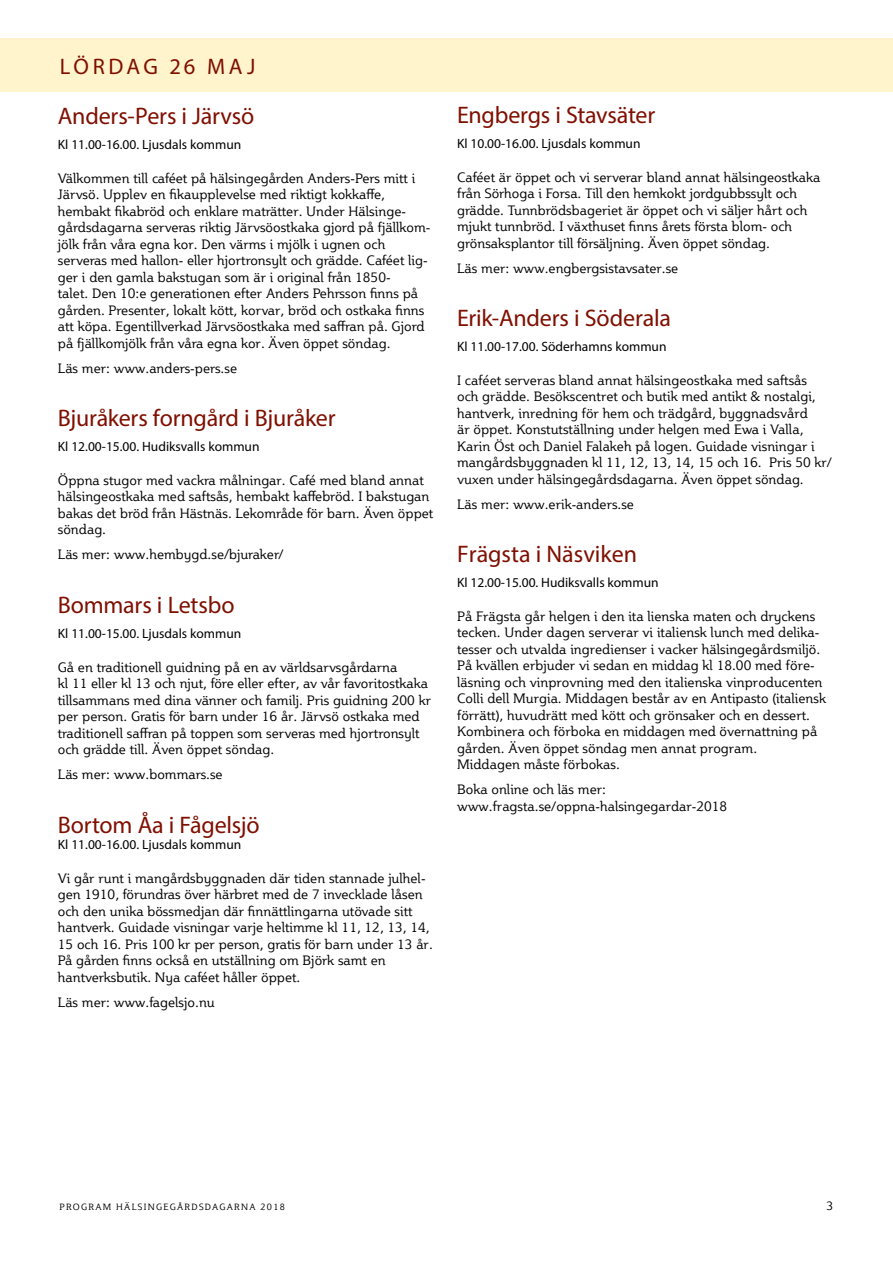
<style>
.page{position:relative;width:893px;height:1263px;background:#fff}
.page>*{position:absolute;margin:0;border:0;box-sizing:border-box;transform-origin:0 0}
.t1{font:24px "Myriad Pro";letter-spacing:-.01em;color:#7f0f00}
.t2{font:22.5px "Myriad Pro";letter-spacing:.15em;color:#7f0f00}
.t3{font:13.5px/16.5px "Plume";color:#000}
.t4{font:13.5px "Myriad Pro";color:#000}
.t5{font:12px "Plume";color:#000}
.t6{font:9px "Plume";letter-spacing:.14em;color:#000}
</style>
<div class="page">
<div style="left:0;top:38px;width:893px;height:53px;background:#fff4cb"></div>
<h2 class="t2" style="left:60px;top:53px;width:197px">LÖRDAG 26 MAJ</h2>
<h1 class="t1" style="left:58px;top:102px;width:198px">Anders-Pers i Järvsö</h1>
<p class="t4" style="left:58px;top:137px;width:185px">Kl 11.00-16.00. Ljusdals kommun</p>
<p class="t3" style="left:58px;top:170px;width:374px">Välkommen till caféet på hälsingegården Anders-Pers mitt i Järvsö. Upplev en fikaupplevelse med riktigt kokkaffe, hembakt fikabröd och enklare maträtter. Under Hälsinge&shy;gårdsdagarna serveras riktig Järvsöostkaka gjord på fjällkom&shy;jölk från våra egna kor. Den värms i mjölk i ugnen och serveras med hallon- eller hjortronsylt och grädde. Caféet lig&shy;ger i den gamla bakstugan som är i original från 1850-<br>talet. Den 10:e generationen efter Anders Pehrsson finns på gården. Presenter, lokalt kött, korvar, bröd och ostkaka finns att köpa. Egentillverkad Järvsöostkaka med saffran på. Gjord på fjällkomjölk från våra egna kor. Även öppet söndag.</p>
<p class="t3" style="left:58px;top:360px;width:181px">Läs mer: www.anders-pers.se</p>
<h1 class="t1" style="left:58px;top:404px;width:279px">Bjuråkers forngård i Bjuråker</h1>
<p class="t4" style="left:58px;top:439px;width:203px">Kl 12.00-15.00. Hudiksvalls kommun</p>
<p class="t3" style="left:58px;top:472px;width:377px">Öppna stugor med vackra målningar. Café med bland annat hälsingeostkaka med saftsås, hembakt kaffebröd. I bakstugan bakas det bröd från Hästnäs. Lekområde för barn. Även öppet söndag.</p>
<p class="t3" style="left:58px;top:546px;width:227px">Läs mer: www.hembygd.se/bjuraker/</p>
<h1 class="t1" style="left:58px;top:590px;width:178px">Bommars i Letsbo</h1>
<p class="t4" style="left:58px;top:625px;width:185px">Kl 11.00-15.00. Ljusdals kommun</p>
<p class="t3" style="left:58px;top:658px;width:375px">Gå en traditionell guidning på en av världsarvsgårdarna<br>kl 11 eller kl 13 och njut, före eller efter, av vår favoritostkaka tillsammans med dina vänner och familj. Pris guidning 200 kr per person. Gratis för barn under 16 år. Järvsö ostkaka med traditionell saffran på toppen som serveras med hjortronsylt och grädde till. Även öppet söndag.</p>
<p class="t3" style="left:58px;top:766px;width:166px">Läs mer: www.bommars.se</p>
<h1 class="t1" style="left:58px;top:810px;width:203px">Bortom Åa i Fågelsjö</h1>
<p class="t4" style="left:58px;top:836px;width:185px">Kl 11.00-16.00. Ljusdals kommun</p>
<p class="t3" style="left:58px;top:869px;width:376px">Vi går runt i mangårdsbyggnaden där tiden stannade julhel&shy;gen 1910, förundras över härbret med de 7 invecklade låsen och den unika bössmedjan där finnättlingarna utövade sitt hantverk. Guidade visningar varje heltimme kl 11, 12, 13, 14, 15 och 16. Pris 100 kr per person, gratis för barn under 13 år.<br>På gården finns också en utställning om Björk samt en hantverksbutik. Nya caféet håller öppet.</p>
<p class="t3" style="left:58px;top:993px;width:158px">Läs mer: www.fagelsjo.nu</p>
<h1 class="t1" style="left:457px;top:100px;width:200px">Engbergs i Stavsäter</h1>
<p class="t4" style="left:457px;top:135px;width:185px">Kl 10.00-16.00. Ljusdals kommun</p>
<p class="t3" style="left:457px;top:168px;width:365px">Caféet är öppet och vi serverar bland annat hälsingeostkaka från Sörhoga i Forsa. Till den hemkokt jordgubbssylt och grädde. Tunnbrödsbageriet är öppet och vi säljer hårt och mjukt tunnbröd. I växthuset finns årets första blom- och grönsaksplantor till försäljning. Även öppet söndag.</p>
<p class="t3" style="left:457px;top:259px;width:223px">Läs mer: www.engbergsistavsater.se</p>
<h1 class="t1" style="left:457px;top:303px;width:215px">Erik-Anders i Söderala</h1>
<p class="t4" style="left:457px;top:338px;width:211px">Kl 11.00-17.00. Söderhamns kommun</p>
<p class="t3" style="left:457px;top:371px;width:376px">I caféet serveras bland annat hälsingeostkaka med saftsås<br>och grädde. Besökscentret och butik med antikt &amp; nostalgi, hantverk, inredning för hem och trädgård, byggnadsvård<br>är öppet. Konstutställning under helgen med Ewa i Valla, Karin Öst och Daniel Falakeh på logen. Guidade visningar i mangårdsbyggnaden kl 11, 12, 13, 14, 15 och 16. Pris 50 kr/ vuxen under hälsingegårdsdagarna. Även öppet söndag.</p>
<p class="t3" style="left:457px;top:495px;width:178px">Läs mer: www.erik-anders.se</p>
<h1 class="t1" style="left:457px;top:539px;width:181px">Frägsta i Näsviken</h1>
<p class="t4" style="left:457px;top:574px;width:203px">Kl 12.00-15.00. Hudiksvalls kommun</p>
<p class="t3" style="left:457px;top:607px;width:370px">På Frägsta går helgen i den ita lienska maten och dryckens tecken. Under dagen serverar vi italiensk lunch med delika&shy;tesser och utvalda ingredienser i vacker hälsingegårdsmiljö.<br>På kvällen erbjuder vi sedan en middag kl 18.00 med före&shy;läsning och vinprovning med den italienska vinproducenten Colli dell Murgia. Middagen består av en Antipasto (italiensk förrätt), huvudrätt med kött och grönsaker och en dessert.<br>Kombinera och förboka en middagen med övernattning på gården. Även öppet söndag men annat program.<br>Middagen måste förbokas.</p>
<p class="t3" style="left:457px;top:781px;width:272px">Boka online och läs mer: www.fragsta.se/oppna-halsingegardar-2018</p>
<p class="t6" style="left:60px;top:1202px;width:227px">PROGRAM HÄLSINGEGÅRDSDAGARNA 2018</p>
<p class="t5" style="left:827px;top:1198px;width:8px">3</p>
</div>
